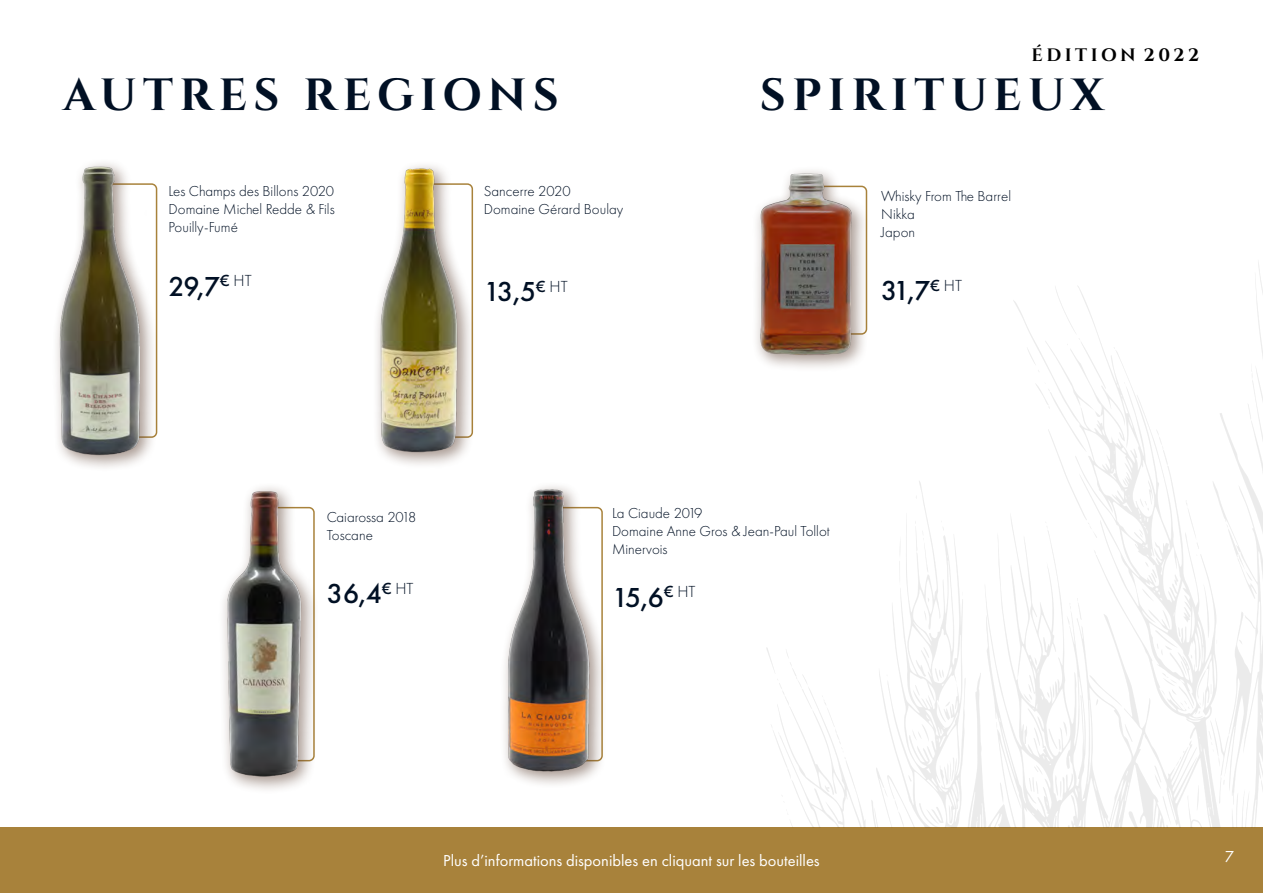
<style>
.page{position:relative;width:1263px;height:893px;background:#fff}
.page>*{position:absolute;margin:0;border:0;box-sizing:border-box;transform-origin:0 0}
.t1{font:700 45px "Cinzel";letter-spacing:.135em;color:#011024}
.t2{font:500 28.5px "Futura PT";letter-spacing:-.1em;color:#011024}
.t3{font:700 18px "Cinzel";letter-spacing:.195em;color:#000}
.t4{font:16.5px "Futura PT";color:#fff}
.t5{font:300 15px/18px "Futura PT";color:#011024}
</style>
<div class="page">
<div style="left:0;top:827px;width:1263px;height:66px;background:#a8823b"></div>
<img style="left:766px;top:262px;width:497px;height:565px">
<div style="left:51px;top:158px;width:107px;height:314px;background:#5e4233;opacity:.54"></div>
<img style="left:51px;top:158px;width:107px;height:306px">
<img style="left:756px;top:170px;width:116px;height:207px">
<div style="left:218px;top:482px;width:102px;height:312px;background:#5e4233;opacity:.54"></div>
<img style="left:218px;top:482px;width:102px;height:303px">
<img style="left:377px;top:165px;width:97px;height:299px">
<img style="left:504px;top:486px;width:99px;height:299px">
<p class="t3" style="left:1032px;top:44px;width:169px">ÉDITION 2022</p>
<h1 class="t1" style="left:63px;top:68px;width:497px">AUTRES REGIONS</h1>
<h1 class="t1" style="left:760px;top:68px;width:346px">SPIRITUEUX</h1>
<p class="t5" style="left:169px;top:183px;width:168px;text-align:justify">Les Champs des Billons 2020<br>Domaine Michel Redde &amp; Fils Pouilly-Fumé</p>
<h2 class="t2" style="left:169px;top:269px;width:85px">29,7<sup>€</sup> <sup>HT</sup></h2>
<p class="t5" style="left:484px;top:183px;width:141px">Sancerre 2020<br>Domaine Gérard Boulay</p>
<h2 class="t2" style="left:484px;top:274px;width:85px">13,5<sup>€</sup> <sup>HT</sup></h2>
<p class="t5" style="left:881px;top:187px;width:131px">Whisky From The Barrel<br>Nikka<br>Japon</p>
<h2 class="t2" style="left:881px;top:274px;width:82px">31,7<sup>€</sup> <sup>HT</sup></h2>
<p class="t5" style="left:327px;top:508px;width:91px">Caiarossa 2018<br>Toscane</p>
<h2 class="t2" style="left:327px;top:577px;width:88px">36,4<sup>€</sup> <sup>HT</sup></h2>
<p class="t5" style="left:612px;top:504px;width:219px">La Ciaude 2019<br>Domaine Anne Gros &amp; Jean-Paul Tollot<br>Minervois</p>
<h2 class="t2" style="left:612px;top:580px;width:85px">15,6<sup>€</sup> <sup>HT</sup></h2>
<p class="t4" style="left:443px;top:851px;width:378px">Plus d’informations disponibles en cliquant sur les bouteilles</p>
<p class="t4" style="left:1225px;top:847px;width:11px">7</p>
</div>
